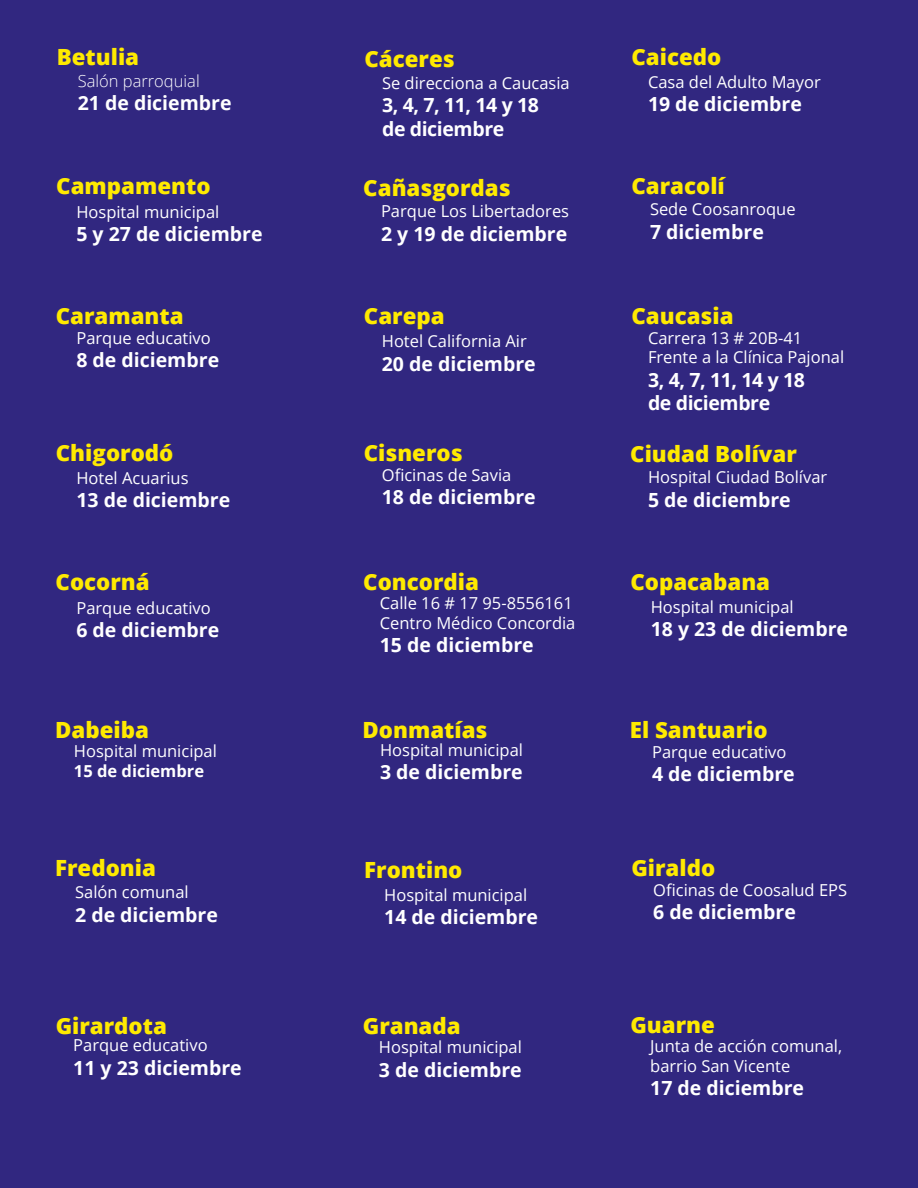
<style>
.page{position:relative;width:918px;height:1188px;background:#312780}
.page>*{position:absolute;margin:0;border:0;box-sizing:border-box;transform-origin:0 0}
.t1{font:800 22.35px "Open Sans";color:#ffea00}
.t2{font:700 19.5px "Open Sans";color:#fff}
.t3{font:700 19.5px/23.4px "Open Sans";letter-spacing:-.02em;color:#fff}
.t4{font:16.5px/19.8px "Open Sans";color:#fff}
.t5{font:300 16.5px "Open Sans";color:#fff}
.t6{font:700 16.5px "Open Sans";color:#fff}
</style>
<div class="page">
<h1 class="t1" style="left:57px;top:40px;width:84px">Betulia</h1>
<h1 class="t1" style="left:364px;top:42px;width:92px">Cáceres</h1>
<h1 class="t1" style="left:631px;top:40px;width:91px">Caicedo</h1>
<p class="t5" style="left:78px;top:69px;width:123px">Salón parroquial</p>
<p class="t2" style="left:78px;top:89px;width:155px">21 de diciembre</p>
<p class="t4" style="left:382px;top:72px;width:189px">Se direcciona a Caucasia</p>
<p class="t3" style="left:382px;top:93px;width:158px">3, 4, 7, 11, 14 y 18 de diciembre</p>
<p class="t4" style="left:648px;top:71px;width:174px">Casa del Adulto Mayor</p>
<p class="t2" style="left:648px;top:90px;width:155px">19 de diciembre</p>
<h1 class="t1" style="left:56px;top:169px;width:156px">Campamento</h1>
<p class="t4" style="left:76px;top:201px;width:145px">Hospital municipal</p>
<p class="t2" style="left:76px;top:220px;width:188px">5 y 27 de diciembre</p>
<h1 class="t1" style="left:363px;top:171px;width:149px">Cañasgordas</h1>
<p class="t4" style="left:381px;top:201px;width:190px">Parque Los Libertadores</p>
<p class="t2" style="left:381px;top:220px;width:188px">2 y 19 de diciembre</p>
<h1 class="t1" style="left:631px;top:169px;width:95px">Caracolí</h1>
<p class="t4" style="left:650px;top:199px;width:147px">Sede Coosanroque</p>
<p class="t2" style="left:650px;top:218px;width:115px">7 diciembre</p>
<h1 class="t1" style="left:56px;top:299px;width:129px">Caramanta</h1>
<p class="t4" style="left:76px;top:327px;width:136px">Parque educativo</p>
<p class="t2" style="left:76px;top:346px;width:144px">8 de diciembre</p>
<h1 class="t1" style="left:364px;top:299px;width:82px">Carepa</h1>
<p class="t4" style="left:382px;top:331px;width:147px">Hotel California Air</p>
<p class="t2" style="left:382px;top:350px;width:155px">20 de diciembre</p>
<h1 class="t1" style="left:631px;top:299px;width:104px">Caucasia</h1>
<p class="t4" style="left:648px;top:327px;width:198px">Carrera 13 # 20B-41<br>Frente a la Clínica Pajonal</p>
<p class="t3" style="left:648px;top:368px;width:158px">3, 4, 7, 11, 14 y 18 de diciembre</p>
<h1 class="t1" style="left:56px;top:436px;width:119px">Chigorodó</h1>
<p class="t4" style="left:76px;top:468px;width:114px">Hotel Acuarius</p>
<p class="t2" style="left:76px;top:486px;width:155px">13 de diciembre</p>
<h1 class="t1" style="left:364px;top:436px;width:100px">Cisneros</h1>
<p class="t4" style="left:382px;top:464px;width:131px">Oficinas de Savia</p>
<p class="t2" style="left:382px;top:483px;width:155px">18 de diciembre</p>
<h1 class="t1" style="left:630px;top:437px;width:168px">Ciudad Bolívar</h1>
<p class="t4" style="left:648px;top:467px;width:181px">Hospital Ciudad Bolívar</p>
<p class="t2" style="left:648px;top:486px;width:144px">5 de diciembre</p>
<h1 class="t1" style="left:56px;top:565px;width:96px">Cocorná</h1>
<p class="t4" style="left:76px;top:598px;width:136px">Parque educativo</p>
<p class="t2" style="left:76px;top:617px;width:144px">6 de diciembre</p>
<h1 class="t1" style="left:363px;top:565px;width:117px">Concordia</h1>
<p class="t4" style="left:380px;top:593px;width:197px">Calle 16 # 17 95-8556161<br>Centro Médico Concordia</p>
<p class="t2" style="left:380px;top:632px;width:155px">15 de diciembre</p>
<h1 class="t1" style="left:630px;top:565px;width:141px">Copacabana</h1>
<p class="t4" style="left:651px;top:596px;width:145px">Hospital municipal</p>
<p class="t2" style="left:651px;top:615px;width:199px">18 y 23 de diciembre</p>
<h1 class="t1" style="left:55px;top:713px;width:95px">Dabeiba</h1>
<h1 class="t1" style="left:363px;top:713px;width:126px">Donmatías</h1>
<h1 class="t1" style="left:630px;top:713px;width:139px">El Santuario</h1>
<p class="t4" style="left:74px;top:740px;width:145px">Hospital municipal</p>
<p class="t6" style="left:74px;top:759px;width:132px">15 de diciembre</p>
<p class="t4" style="left:380px;top:740px;width:145px">Hospital municipal</p>
<p class="t2" style="left:380px;top:758px;width:144px">3 de diciembre</p>
<p class="t4" style="left:652px;top:741px;width:136px">Parque educativo</p>
<p class="t2" style="left:652px;top:760px;width:144px">4 de diciembre</p>
<h1 class="t1" style="left:55px;top:851px;width:102px">Fredonia</h1>
<h1 class="t1" style="left:364px;top:853px;width:100px">Frontino</h1>
<h1 class="t1" style="left:631px;top:851px;width:85px">Giraldo</h1>
<p class="t4" style="left:75px;top:882px;width:115px">Salón comunal</p>
<p class="t2" style="left:75px;top:901px;width:144px">2 de diciembre</p>
<p class="t4" style="left:384px;top:885px;width:145px">Hospital municipal</p>
<p class="t2" style="left:384px;top:903px;width:155px">14 de diciembre</p>
<p class="t4" style="left:653px;top:879px;width:196px">Oficinas de Coosalud EPS</p>
<p class="t2" style="left:653px;top:898px;width:144px">6 de diciembre</p>
<h1 class="t1" style="left:56px;top:1008px;width:113px">Girardota</h1>
<h1 class="t1" style="left:363px;top:1008px;width:99px">Granada</h1>
<h1 class="t1" style="left:630px;top:1008px;width:86px">Guarne</h1>
<p class="t4" style="left:73px;top:1035px;width:136px">Parque educativo</p>
<p class="t2" style="left:73px;top:1054px;width:170px">11 y 23 diciembre</p>
<p class="t4" style="left:379px;top:1037px;width:145px">Hospital municipal</p>
<p class="t2" style="left:379px;top:1056px;width:144px">3 de diciembre</p>
<p class="t4" style="left:650px;top:1036px;width:193px">Junta de acción comunal, barrio San Vicente</p>
<p class="t2" style="left:650px;top:1074px;width:155px">17 de diciembre</p>
</div>
